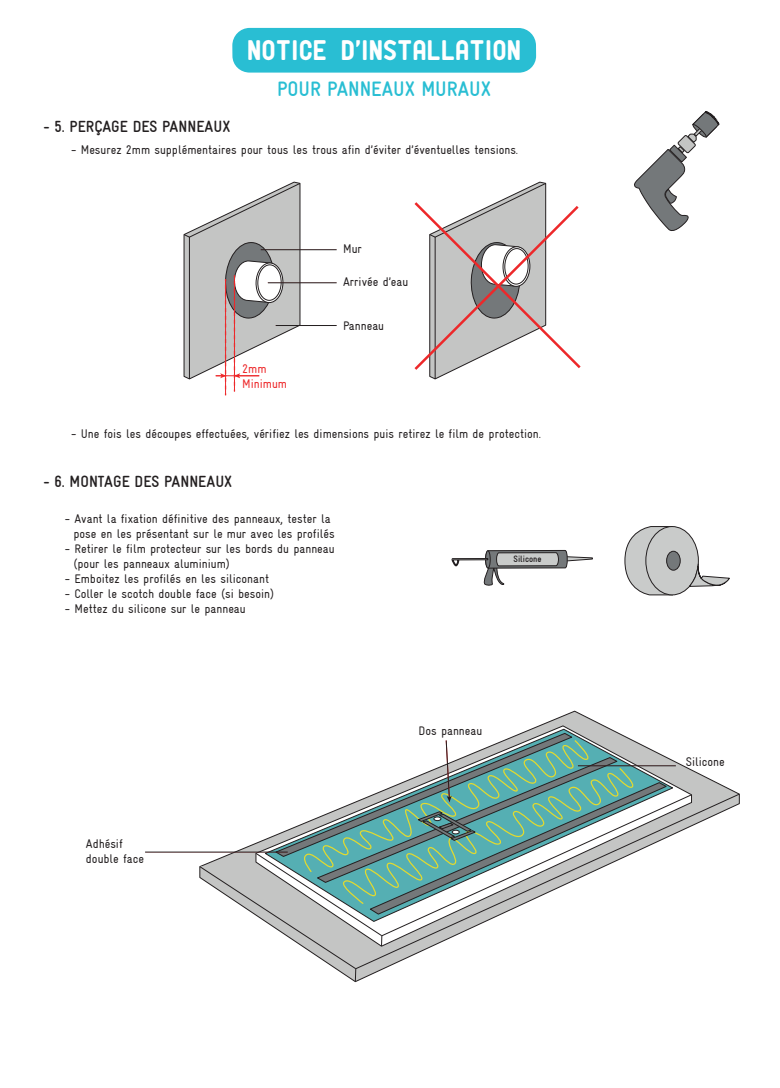
<style>
.page{position:relative;width:780px;height:1088px;background:#fff}
.page>*{position:absolute;margin:0;border:0;box-sizing:border-box;transform-origin:0 0}
.t1{font:27.12px "PTF NORDIC Round";color:#fff}
.t2{font:700 21px "Gravur Condensed";color:#29bed3}
.t3{font:700 16.25px "Gravur Condensed";color:#231f20}
.t4{font:12.5px/15px "Gravur Condensed";color:#231f20}
.t5{font:12.5px/15px "Gravur Condensed";color:#ed282a}
.t6{font:700 9.25px "Gravur Condensed";letter-spacing:-.005em;color:#231f20}
</style>
<div class="page">
<div style="left:235px;top:30px;width:298px;height:40px;background:#29bed3;border-radius:15px"></div>
<div style="left:232px;top:28px;width:304px;height:45px;border:5px solid #29bed3;border-radius:15px"></div>
<svg style="left:634px;top:111px;width:86px;height:120px"></svg>
<svg style="left:414px;top:182px;width:167px;height:197px"></svg>
<svg style="left:183px;top:182px;width:117px;height:213px"></svg>
<hr style="left:276px;top:325px;width:60px;height:1px;background:#231f20">
<hr style="left:268px;top:282px;width:68px;height:1px;background:#231f20">
<hr style="left:261px;top:249px;width:75px;height:1px;background:#231f20">
<svg style="left:335px;top:711px;width:403px;height:271px"></svg>
<svg style="left:199px;top:793px;width:540px;height:176px"></svg>
<svg style="left:355px;top:968px;width:1px;height:14px"></svg>
<svg style="left:255px;top:725px;width:437px;height:222px"></svg>
<svg style="left:255px;top:794px;width:437px;height:142px"></svg>
<svg style="left:264px;top:728px;width:410px;height:194px"></svg>
<svg style="left:274px;top:733px;width:298px;height:124px"></svg>
<svg style="left:369px;top:782px;width:298px;height:133px"></svg>
<svg style="left:624px;top:526px;width:43px;height:69px"></svg>
<div style="left:645px;top:526px;width:53px;height:69px;background:#c9cbca;border-radius:50%"></div>
<div style="left:645px;top:526px;width:53px;height:69px;border:1px solid #231f20;border-radius:50%"></div>
<div style="left:666px;top:551px;width:14px;height:19px;background:#74787a;border-radius:50%"></div>
<div style="left:666px;top:551px;width:14px;height:19px;border:1px solid #231f20;border-radius:50%"></div>
<svg style="left:688px;top:563px;width:41px;height:25px"></svg>
<svg style="left:451px;top:550px;width:142px;height:36px"></svg>
<svg style="left:302px;top:739px;width:292px;height:134px"></svg>
<svg style="left:340px;top:767px;width:298px;height:138px"></svg>
<svg style="left:445px;top:740px;width:6px;height:62px"></svg>
<hr style="left:578px;top:765px;width:97px;height:1px;background:#231f20">
<hr style="left:145px;top:852px;width:143px;height:1px;background:#231f20">
<svg style="left:417px;top:811px;width:59px;height:30px;background:#59827f"></svg>
<h1 class="t1" style="left:247px;top:39px;width:275px">NOTICE D’INSTALLATION</h1>
<h3 class="t3" style="left:44px;top:118px;width:188px">- 5. PERÇAGE DES PANNEAUX</h3>
<h2 class="t2" style="left:277px;top:77px;width:215px">POUR PANNEAUX MURAUX</h2>
<p class="t4" style="left:71px;top:142px;width:448px">- Mesurez 2mm supplémentaires pour tous les trous afin d’éviter d’éventuelles tensions.</p>
<p class="t4" style="left:343px;top:241px;width:20px">Mur</p>
<p class="t5" style="left:242px;top:361px;width:46px">2mm<br>Minimum</p>
<p class="t4" style="left:343px;top:274px;width:67px">Arrivée d’eau</p>
<p class="t4" style="left:343px;top:318px;width:43px">Panneau</p>
<p class="t4" style="left:71px;top:427px;width:471px">- Une fois les découpes effectuées, vérifiez les dimensions puis retirez le film de protection.</p>
<h3 class="t3" style="left:44px;top:472px;width:190px">- 6. MONTAGE DES PANNEAUX</h3>
<p class="t4" style="left:73px;top:511px;width:263px;text-indent:-9px">- Avant la fixation définitive des panneaux, tester la pose en les présentant sur le mur avec les profilés</p>
<p class="t4" style="left:73px;top:541px;width:263px;text-indent:-9px">- Retirer le film protecteur sur les bords du panneau (pour les panneaux aluminium)</p>
<p class="t4" style="left:65px;top:571px;width:206px">- Emboitez les profilés en les siliconant</p>
<p class="t4" style="left:65px;top:586px;width:211px">- Coller le scotch double face (si besoin)</p>
<p class="t4" style="left:65px;top:601px;width:182px">- Mettez du silicone sur le panneau</p>
<p class="t4" style="left:86px;top:836px;width:60px">Adhésif double face</p>
<p class="t6" style="left:513px;top:554px;width:30px">Silicone</p>
<p class="t4" style="left:418px;top:723px;width:65px">Dos panneau</p>
<p class="t4" style="left:685px;top:754px;width:40px">Silicone</p>
</div>
